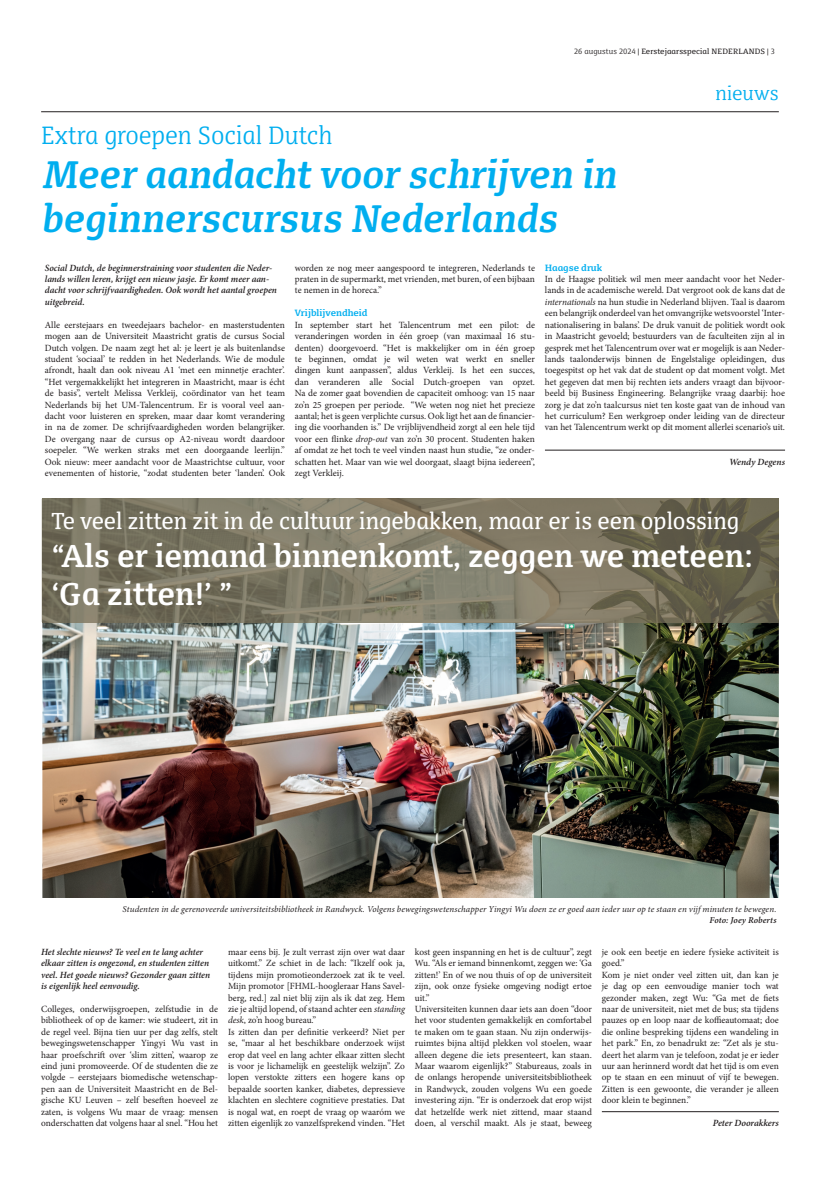
<style>
.page{position:relative;width:820px;height:1177px;background:#fff}
.page>*{position:absolute;margin:0;border:0;box-sizing:border-box;transform-origin:0 0}
.t1{font:italic 700 40px/44px "FP Dancer Serif";color:#00aeef;scale:.94 1}
.t2{font:700 33px/38px "FP Dancer Serif";color:#fff;scale:.94 1}
.t3{font:300 26px "FP Dancer Serif";color:#00aeef;scale:.94 1}
.t4{font:24px "FP Dancer Serif";color:#fff;scale:.94 1}
.t5{font:300 20px "FP Dancer Serif";letter-spacing:.01em;color:#00aeef}
.t6{font:9.5px/11.4px "Minion Pro";color:#231f20;text-align:justify}
.t7{font:italic 600 9.5px/11.4px "Minion Pro";letter-spacing:-.005em;color:#231f20}
.t8{font:700 9.5px "FP Dancer Serif";color:#00aeef}
.t9{font:italic 9px "Minion Pro";letter-spacing:.01em;color:#231f20}
.t10{font:italic 600 9px "Minion Pro";letter-spacing:.01em;color:#231f20}
.t11{font:8px "FP Dancer Serif";letter-spacing:.01em;color:#231f20}
.s1{font-weight:300}
.s2{font-style:italic}
</style>
<div class="page">
<img style="left:42px;top:499px;width:736px;height:399px">
<hr style="left:41px;top:111px;width:737px;height:1px;background:#231f20">
<hr style="left:544px;top:450px;width:240px;height:1px;background:#231f20">
<hr style="left:601px;top:1111px;width:177px;height:1px;background:#231f20">
<img style="left:42px;top:499px;width:735px;height:123px">
<p class="t11" style="left:573px;top:47px;width:202px"><span class="s1">26 augustus 2024 |</span> Eerstejaarsspecial NEDERLANDS <span class="s1">| 3</span></p>
<h3 class="t5" style="left:715px;top:82px;width:65px">nieuws</h3>
<h3 class="t3" style="left:41px;top:121px;width:311px">Extra groepen Social Dutch</h3>
<h1 class="t1" style="left:41px;top:152px;width:613px">Meer aandacht voor schrijven in beginnerscursus Nederlands</h1>
<p class="t7" style="left:45px;top:262px;width:233px">Social Dutch, de beginnerstraining voor studenten die Neder&shy;lands willen leren, krijgt een nieuw jasje. Er komt meer aan&shy;dacht voor schrijfvaardigheden. Ook wordt het aantal groepen uitgebreid.</p>
<p class="t6" style="left:45px;top:319px;width:241px">Alle eerstejaars en tweedejaars bachelor- en masterstudenten mogen aan de Universiteit Maastricht gratis de cursus Social Dutch volgen. De naam zegt het al: je leert je als buitenlandse student ‘sociaal’ te redden in het Nederlands. Wie de module afrondt, haalt dan ook niveau A1 ‘met een minnetje erachter’. “Het vergemakkelijkt het integreren in Maastricht, maar is écht de basis”, vertelt Melissa Verkleij, coördinator van het team Nederlands bij het UM-Talencentrum. Er is vooral veel aan&shy;dacht voor luisteren en spreken, maar daar komt verandering in na de zomer. De schrijfvaardigheden worden belangrijker.<br>De overgang naar de cursus op A2-niveau wordt daardoor soepeler. “We werken straks met een doorgaande leerlijn.” Ook nieuw: meer aandacht voor de Maastrichtse cultuur, voor evenementen of historie, “zodat studenten beter ‘landen’. Ook</p>
<p class="t6" style="left:295px;top:262px;width:241px">worden ze nog meer aangespoord te integreren, Nederlands te praten in de supermarkt, met vrienden, met buren, of een bijbaan te nemen in de horeca.”</p>
<p class="t8" style="left:295px;top:307px;width:74px">Vrijblijvendheid</p>
<p class="t6" style="left:295px;top:319px;width:241px">In september start het Talencentrum met een pilot: de veranderingen worden in één groep (van maximaal 16 stu&shy;denten) doorgevoerd. “Het is makkelijker om in één groep te beginnen, omdat je wil weten wat werkt en sneller dingen kunt aanpassen”, aldus Verkleij. Is het een succes, dan veranderen alle Social Dutch-groepen van opzet.<br>Na de zomer gaat bovendien de capaciteit omhoog: van 15 naar zo’n 25 groepen per periode. “We weten nog niet het precieze aantal; het is geen verplichte cursus. Ook ligt het aan de financier&shy;ing die voorhanden is.” De vrijblijvendheid zorgt al een hele tijd voor een flinke <span class="s2">drop-out</span> van zo’n 30 procent. Studenten haken af omdat ze het toch te veel vinden naast hun studie, “ze onder&shy;schatten het. Maar van wie wel doorgaat, slaagt bijna iedereen”, zegt Verkleij.</p>
<p class="t8" style="left:544px;top:262px;width:59px">Haagse druk</p>
<p class="t6" style="left:544px;top:273px;width:241px">In de Haagse politiek wil men meer aandacht voor het Neder&shy;lands in de academische wereld. Dat vergroot ook de kans dat de <span class="s2">internationals</span> na hun studie in Nederland blijven. Taal is daarom een belangrijk onderdeel van het omvangrijke wetsvoorstel ‘Inter&shy;nationalisering in balans’. De druk vanuit de politiek wordt ook in Maastricht gevoeld; bestuurders van de faculteiten zijn al in gesprek met het Talencentrum over wat er mogelijk is aan Neder&shy;lands taalonderwijs binnen de Engelstalige opleidingen, dus toegespitst op het vak dat de student op dat moment volgt. Met het gegeven dat men bij rechten iets anders vraagt dan bijvoor&shy;beeld bij Business Engineering. Belangrijke vraag daarbij: hoe zorg je dat zo’n taalcursus niet ten koste gaat van de inhoud van het curriculum? Een werkgroep onder leiding van de directeur van het Talencentrum werkt op dit moment allerlei scenario’s uit.</p>
<p class="t7" style="left:728px;top:455px;width:57px">Wendy Degens</p>
<h3 class="t4" style="left:51px;top:507px;width:732px">Te veel zitten zit in de cultuur ingebakken, maar er is een oplossing</h3>
<h2 class="t2" style="left:51px;top:536px;width:748px">“Als er iemand binnenkomt, zeggen we meteen: ‘Ga zitten!’ ”</h2>
<p class="t9" style="left:123px;top:903px;width:655px">Studenten in de gerenoveerde universiteitsbibliotheek in Randwyck. Volgens bewegingswetenschapper Yingyi Wu doen ze er goed aan ieder uur op te staan en vijf minuten te bewegen.</p>
<p class="t10" style="left:709px;top:913px;width:68px">Foto: Joey Roberts</p>
<p class="t7" style="left:41px;top:946px;width:170px">Het slechte nieuws? Te veel en te lang achter elkaar zitten is ongezond, en studenten zitten veel. Het goede nieuws? Gezonder gaan zitten is eigenlijk heel eenvoudig.</p>
<p class="t6" style="left:41px;top:1003px;width:178px">Colleges, onderwijsgroepen, zelfstudie in de bibliotheek of op de kamer: wie studeert, zit in de regel veel. Bijna tien uur per dag zelfs, stelt bewegingswetenschapper Yingyi Wu vast in haar proefschrift over ‘slim zitten’, waarop ze eind juni promoveerde. Of de studenten die ze volgde – eerstejaars biomedische wetenschap&shy;pen aan de Universiteit Maastricht en de Bel&shy;gische KU Leuven – zelf beseften hoeveel ze zaten, is volgens Wu maar de vraag: mensen onderschatten dat volgens haar al snel. “Hou het</p>
<p class="t6" style="left:228px;top:946px;width:178px;text-align:left">maar eens bij. Je zult verrast zijn over wat daar uitkomt.” Ze schiet in de lach: “Ikzelf ook ja, tijdens mijn promotieonderzoek zat ik te veel.<br>Mijn promotor [FHML-hoogleraar Hans Savel&shy;berg, red.] zal niet blij zijn als ik dat zeg. Hem zie je altijd lopend, of staand achter een <span class="s2">standing desk</span>, zo’n hoog bureau.”<br>Is zitten dan per definitie verkeerd? Niet per se, “maar al het beschikbare onderzoek wijst erop dat veel en lang achter elkaar zitten slecht is voor je lichamelijk en geestelijk welzijn”. Zo lopen verstokte zitters een hogere kans op bepaalde soorten kanker, diabetes, depressieve klachten en slechtere cognitieve prestaties. Dat is nogal wat, en roept de vraag op waaróm we zitten eigenlijk zo vanzelfsprekend vinden. “Het</p>
<p class="t6" style="left:415px;top:946px;width:178px;text-align:left">kost geen inspanning en het is de cultuur”, zegt Wu. “Als er iemand binnenkomt, zeggen we: ‘Ga zitten!’ En of we nou thuis of op de universiteit zijn, ook onze fysieke omgeving nodigt ertoe uit.”<br>Universiteiten kunnen daar iets aan doen “door het voor studenten gemakkelijk en comfortabel te maken om te gaan staan. Nu zijn onderwijs&shy;ruimtes bijna altijd plekken vol stoelen, waar alleen degene die iets presenteert, kan staan.<br>Maar waarom eigenlijk?” Stabureaus, zoals in de onlangs heropende universiteitsbibliotheek in Randwyck, zouden volgens Wu een goede investering zijn. “Er is onderzoek dat erop wijst dat hetzelfde werk niet zittend, maar staand doen, al verschil maakt. Als je staat, beweeg</p>
<p class="t6" style="left:601px;top:946px;width:178px;text-align:left">je ook een beetje en iedere fysieke activiteit is goed.”<br>Kom je niet onder veel zitten uit, dan kan je je dag op een eenvoudige manier toch wat gezonder maken, zegt Wu: “Ga met de fiets naar de universiteit, niet met de bus; sta tijdens pauzes op en loop naar de koffieautomaat; doe die online bespreking tijdens een wandeling in het park.” En, zo benadrukt ze: “Zet als je stu&shy;deert het alarm van je telefoon, zodat je er ieder uur aan herinnerd wordt dat het tijd is om even op te staan en een minuut of vijf te bewegen.<br>Zitten is een gewoonte, die verander je alleen door klein te beginnen.”</p>
<p class="t7" style="left:712px;top:1117px;width:68px">Peter Doorakkers</p>
</div>
